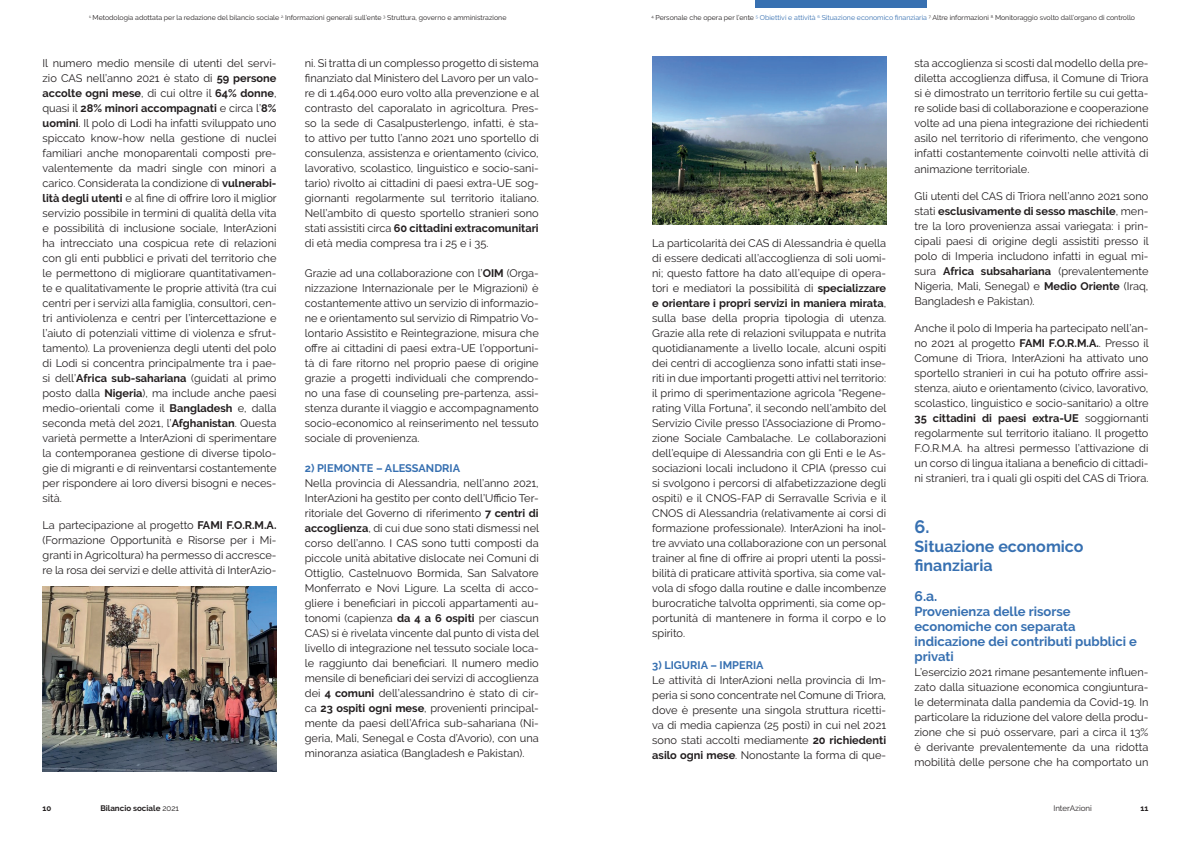
<style>
.page{position:relative;width:1191px;height:842px;background:#fff}
.page>*{position:absolute;margin:0;border:0;box-sizing:border-box;transform-origin:0 0}
.t1{font:700 18px "Raleway";color:#3770b1}
.t2{font:700 16px/19.2px "Raleway";color:#3770b1}
.t3{font:700 14px "Raleway";color:#3770b1}
.t4{font:700 13px/15px "Raleway";color:#3770b1}
.t5{font:11px/15px "Raleway";color:#231f20;text-align:justify}
.t6{font:700 11px "Raleway";color:#3770b1}
.t7{font:700 8px "Raleway";color:#231f20}
.t8{font:8px "Raleway";color:#231f20}
.t9{font:7px "Raleway";color:#231f20}
.s1{font-weight:700}
.s2{color:#3770b1}
.s3{font-weight:400}
</style>
<div class="page">
<div style="left:755px;top:0;width:171px;height:8px;background:#3770b1"></div>
<img style="left:43px;top:586px;width:233px;height:185px">
<img style="left:652px;top:57px;width:234px;height:168px">
<p class="t9" style="left:89px;top:13px;width:419px"><sup>1.</sup> Metodologia adottata per la redazione del bilancio sociale <sup>2.</sup> Informazioni generali sull’ente <sup>3.</sup> Struttura, governo e amministrazione</p>
<p class="t5" style="left:43px;top:56px;width:236px">Il numero medio mensile di utenti del servi&shy;zio CAS nell’anno 2021 è stato di <span class="s1">59 persone accolte ogni mese</span>, di cui oltre il <span class="s1">64% donne</span>, quasi il <span class="s1">28% minori accompagnati</span> e circa l’<span class="s1">8% uomini</span>. Il polo di Lodi ha infatti sviluppato uno spiccato know-how nella gestione di nuclei familiari anche monoparentali composti pre&shy;valentemente da madri single con minori a carico. Considerata la condizione di <span class="s1">vulnerabi&shy;lità degli utenti</span> e al fine di offrire loro il miglior servizio possibile in termini di qualità della vita e possibilità di inclusione sociale, InterAzioni ha intrecciato una cospicua rete di relazioni con gli enti pubblici e privati del territorio che le permettono di migliorare quantitativamen&shy;te e qualitativamente le proprie attività (tra cui centri per i servizi alla famiglia, consultori, cen&shy;tri antiviolenza e centri per l’intercettazione e l’aiuto di potenziali vittime di violenza e sfrut&shy;tamento). La provenienza degli utenti del polo di Lodi si concentra principalmente tra i pae&shy;si dell’<span class="s1">Africa sub-sahariana</span> (guidati al primo posto dalla <span class="s1">Nigeria</span>), ma include anche paesi medio-orientali come il <span class="s1">Bangladesh</span> e, dalla seconda metà del 2021, l’<span class="s1">Afghanistan</span>. Questa varietà permette a InterAzioni di sperimentare la contemporanea gestione di diverse tipolo&shy;gie di migranti e di reinventarsi costantemente per rispondere ai loro diversi bisogni e neces&shy;sità.</p>
<p class="t5" style="left:43px;top:518px;width:235px">La partecipazione al progetto <span class="s1">FAMI F.O.R.M.A. </span>(Formazione Opportunità e Risorse per i Mi&shy;granti in Agricoltura) ha permesso di accresce&shy;re la rosa dei servizi e delle attività di InterAzio-</p>
<p class="t5" style="left:305px;top:56px;width:236px">ni. Si tratta di un complesso progetto di sistema finanziato dal Ministero del Lavoro per un valo&shy;re di 1.464.000 euro volto alla prevenzione e al contrasto del caporalato in agricoltura. Pres&shy;so la sede di Casalpusterlengo, infatti, è sta&shy;to attivo per tutto l’anno 2021 uno sportello di consulenza, assistenza e orientamento (civico, lavorativo, scolastico, linguistico e socio-sani&shy;tario) rivolto ai cittadini di paesi extra-UE sog&shy;giornanti regolarmente sul territorio italiano.<br>Nell’ambito di questo sportello stranieri sono stati assistiti circa <span class="s1">60 cittadini extracomunitari </span>di età media compresa tra i 25 e i 35.</p>
<p class="t5" style="left:305px;top:266px;width:235px">Grazie ad una collaborazione con l’<span class="s1">OIM</span> (Orga&shy;nizzazione Internazionale per le Migrazioni) è costantemente attivo un servizio di informazio&shy;ne e orientamento sul servizio di Rimpatrio Vo&shy;lontario Assistito e Reintegrazione, misura che offre ai cittadini di paesi extra-UE l’opportuni&shy;tà di fare ritorno nel proprio paese di origine grazie a progetti individuali che comprendo&shy;no una fase di counseling pre-partenza, assi&shy;stenza durante il viaggio e accompagnamento socio-economico al reinserimento nel tessuto sociale di provenienza.</p>
<p class="t6" style="left:305px;top:462px;width:157px">2) PIEMONTE – ALESSANDRIA</p>
<p class="t5" style="left:305px;top:476px;width:236px">Nella provincia di Alessandria, nell’anno 2021, InterAzioni ha gestito per conto dell’Ufficio Ter&shy;ritoriale del Governo di riferimento <span class="s1">7 centri di accoglienza</span>, di cui due sono stati dismessi nel corso dell’anno. I CAS sono tutti composti da piccole unità abitative dislocate nei Comuni di Ottiglio, Castelnuovo Bormida, San Salvatore Monferrato e Novi Ligure. La scelta di acco&shy;gliere i beneficiari in piccoli appartamenti au&shy;tonomi (capienza <span class="s1">da 4 a 6 ospiti</span> per ciascun CAS) si è rivelata vincente dal punto di vista del livello di integrazione nel tessuto sociale loca&shy;le raggiunto dai beneficiari. Il numero medio mensile di beneficiari dei servizi di accoglienza dei <span class="s1">4 comuni</span> dell’alessandrino è stato di cir&shy;ca <span class="s1">23 ospiti ogni mese</span>, provenienti principal&shy;mente da paesi dell’Africa sub-sahariana (Ni&shy;geria, Mali, Senegal e Costa d’Avorio), con una minoranza asiatica (Bangladesh e Pakistan).</p>
<p class="t9" style="left:651px;top:13px;width:485px"><sup>4.</sup> Personale che opera per l’ente <sup>5.</sup> <span class="s2">Obiettivi e attività</span> <sup>6.</sup> <span class="s2">Situazione economico finanziaria</span> <sup>7.</sup> Altre informazioni <sup>8.</sup> Monitoraggio svolto dall’organo di controllo</p>
<p class="t5" style="left:652px;top:235px;width:236px">La particolarità dei CAS di Alessandria è quella di essere dedicati all’accoglienza di soli uomi&shy;ni; questo fattore ha dato all’equipe di opera&shy;tori e mediatori la possibilità di <span class="s1">specializzare e orientare i propri servizi in maniera mirata</span>, sulla base della propria tipologia di utenza.<br>Grazie alla rete di relazioni sviluppata e nutrita quotidianamente a livello locale, alcuni ospiti dei centri di accoglienza sono infatti stati inse&shy;riti in due importanti progetti attivi nel territorio: il primo di sperimentazione agricola “Regene&shy;rating Villa Fortuna”, il secondo nell’ambito del Servizio Civile presso l’Associazione di Promo&shy;zione Sociale Cambalache. Le collaborazioni dell’equipe di Alessandria con gli Enti e le As&shy;sociazioni locali includono il CPIA (presso cui si svolgono i percorsi di alfabetizzazione degli ospiti) e il CNOS-FAP di Serravalle Scrivia e il CNOS di Alessandria (relativamente ai corsi di formazione professionale). InterAzioni ha inol&shy;tre avviato una collaborazione con un personal trainer al fine di offrire ai propri utenti la possi&shy;bilità di praticare attività sportiva, sia come val&shy;vola di sfogo dalla routine e dalle incombenze burocratiche talvolta opprimenti, sia come op&shy;portunità di mantenere in forma il corpo e lo spirito.</p>
<p class="t6" style="left:652px;top:659px;width:113px">3) LIGURIA – IMPERIA</p>
<p class="t5" style="left:652px;top:673px;width:235px">Le attività di InterAzioni nella provincia di Im&shy;peria si sono concentrate nel Comune di Triora, dove è presente una singola struttura ricetti&shy;va di media capienza (25 posti) in cui nel 2021 sono stati accolti mediamente <span class="s1">20 richiedenti asilo ogni mese</span>. Nonostante la forma di que-</p>
<p class="t5" style="left:914px;top:56px;width:235px">sta accoglienza si scosti dal modello della pre&shy;diletta accoglienza diffusa, il Comune di Triora si è dimostrato un territorio fertile su cui getta&shy;re solide basi di collaborazione e cooperazione volte ad una piena integrazione dei richiedenti asilo nel territorio di riferimento, che vengono infatti costantemente coinvolti nelle attività di animazione territoriale.</p>
<p class="t5" style="left:914px;top:188px;width:236px">Gli utenti del CAS di Triora nell’anno 2021 sono stati <span class="s1">esclusivamente di sesso maschile</span>, men&shy;tre la loro provenienza assai variegata: i prin&shy;cipali paesi di origine degli assistiti presso il polo di Imperia includono infatti in egual mi&shy;sura <span class="s1">Africa subsahariana</span> (prevalentemente Nigeria, Mali, Senegal) e <span class="s1">Medio Oriente</span> (Iraq, Bangladesh e Pakistan).</p>
<p class="t5" style="left:914px;top:320px;width:236px">Anche il polo di Imperia ha partecipato nell’an&shy;no 2021 al progetto <span class="s1">FAMI F.O.R.M.A.</span>. Presso il Comune di Triora, InterAzioni ha attivato uno sportello stranieri in cui ha potuto offrire assi&shy;stenza, aiuto e orientamento (civico, lavorativo, scolastico, linguistico e socio-sanitario) a oltre <span class="s1">35 cittadini di paesi extra-UE</span> soggiornanti regolarmente sul territorio italiano. Il progetto F.O.R.M.A. ha altresì permesso l’attivazione di un corso di lingua italiana a beneficio di cittadi&shy;ni stranieri, tra i quali gli ospiti del CAS di Triora.</p>
<h1 class="t1" style="left:914px;top:516px;width:16px">6.</h1>
<h2 class="t2" style="left:914px;top:537px;width:171px">Situazione economico finanziaria</h2>
<p class="t3" style="left:914px;top:588px;width:24px">6.a.</p>
<p class="t4" style="left:914px;top:604px;width:224px">Provenienza delle risorse economiche con separata indicazione dei contributi pubblici e privati</p>
<p class="t5" style="left:914px;top:665px;width:235px">L’esercizio 2021 rimane pesantemente influen&shy;zato dalla situazione economica congiuntura&shy;le determinata dalla pandemia da Covid-19. In particolare la riduzione del valore della produ&shy;zione che si può osservare, pari a circa il 13% è derivante prevalentemente da una ridotta mobilità delle persone che ha comportato un</p>
<p class="t7" style="left:43px;top:803px;width:10px">10</p>
<p class="t7" style="left:100px;top:803px;width:80px">Bilancio sociale <span class="s3">2021</span></p>
<p class="t8" style="left:1053px;top:803px;width:40px">InterAzioni</p>
<p class="t7" style="left:1140px;top:803px;width:9px">11</p>
</div>
